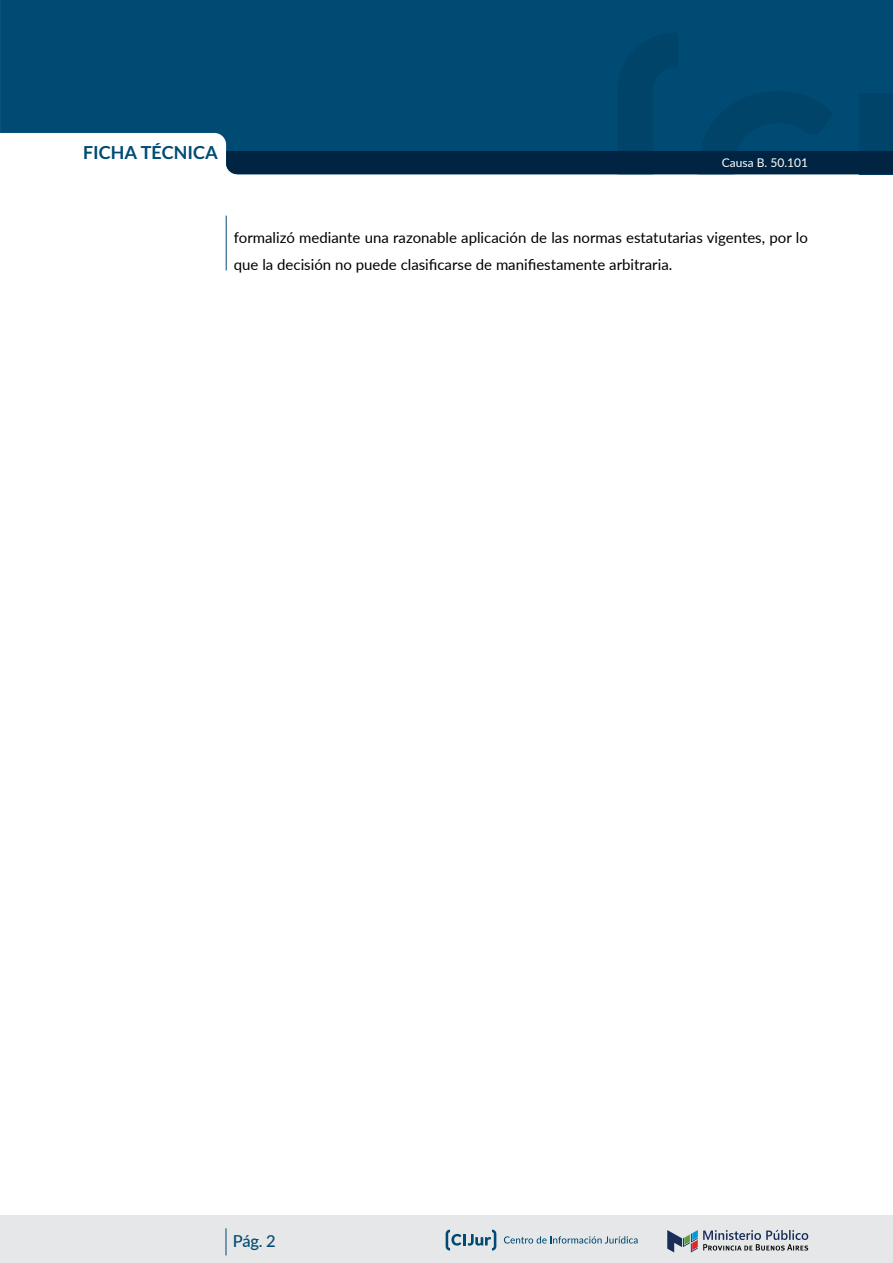
<style>
.page{position:relative;width:893px;height:1263px;background:#fff}
.page>*{position:absolute;margin:0;border:0;box-sizing:border-box;transform-origin:0 0}
.t1{font:700 18px "Lato";color:#004b74}
.t2{font:500 16.5px "Lato";color:#004b74}
.t3{font:15px/27px "Lato";color:#000}
.t4{font:12px "Lato";color:#fff}
</style>
<div class="page">
<div style="left:0;top:1215px;width:893px;height:48px;background:#e6e7e8"></div>
<svg style="left:667px;top:1230px;width:141px;height:22px"></svg>
<svg style="left:504px;top:1236px;width:134px;height:7px"></svg>
<svg style="left:446px;top:1229px;width:50px;height:21px"></svg>
<svg style="left:226px;top:1228px;width:1px;height:27px"></svg>
<div style="left:0;top:0;width:893px;height:143px;background:#004b74"></div>
<svg style="left:226px;top:32px;width:667px;height:142px;background:#00446b"></svg>
<hr style="left:226px;top:216px;width:1px;height:54px;background:#004b74">
<p class="t1" style="left:83px;top:142px;width:136px">FICHA TÉCNICA</p>
<p class="t4" style="left:722px;top:155px;width:88px">Causa B. 50.101</p>
<p class="t3" style="left:234px;top:223px;width:576px">formalizó mediante una razonable aplicación de las normas estatutarias vigentes, por lo que la decisión no puede clasificarse de manifiestamente arbitraria.</p>
<p class="t2" style="left:233px;top:1229px;width:44px">Pág. 2</p>
</div>
